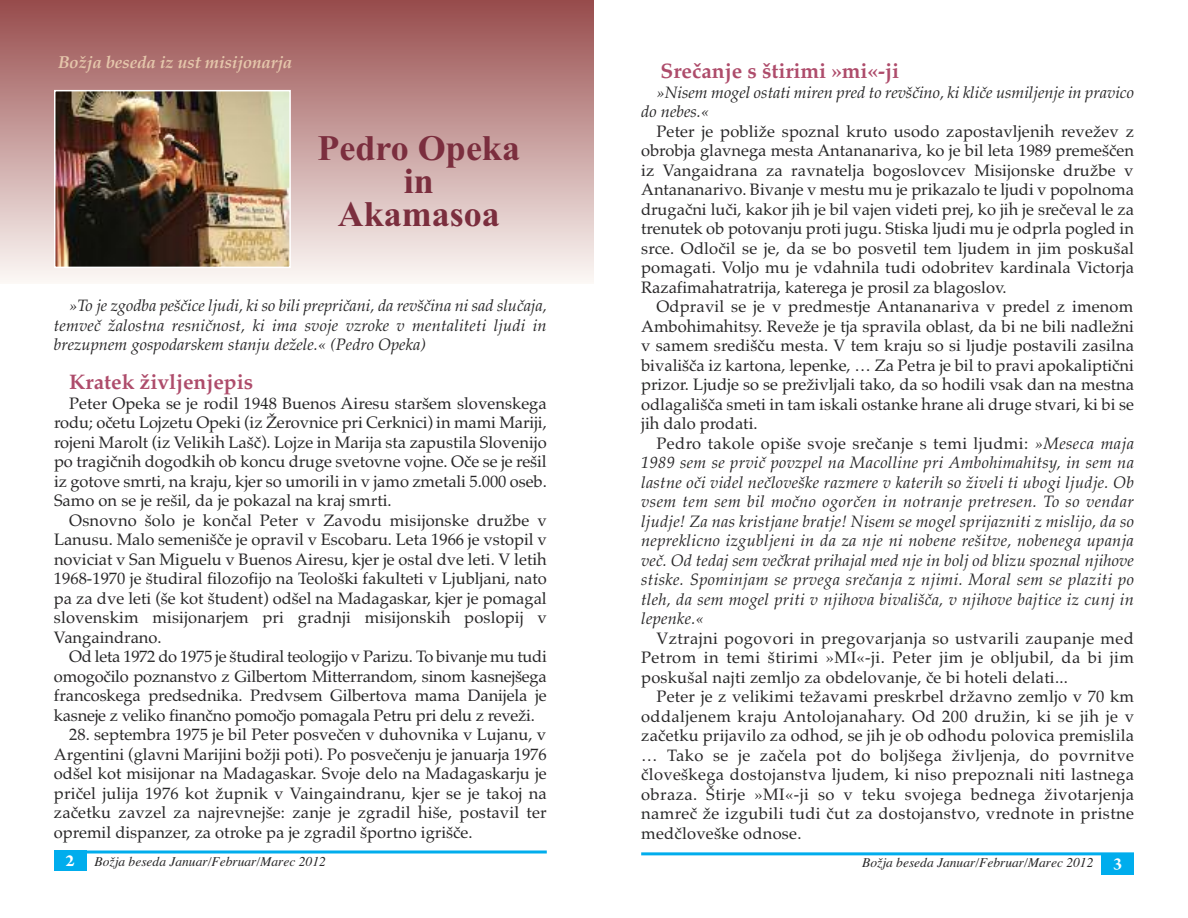
<style>
.page{position:relative;width:1188px;height:918px;background:#fff}
.page>*{position:absolute;margin:0;border:0;box-sizing:border-box;transform-origin:0 0}
.t1{font:700 36px/33px "Times New Roman";color:#7b2e3e;text-align:center}
.t2{font:700 21px "Palatino";color:#ae4c6b}
.t3{font:italic 700 17.25px "Palatino";letter-spacing:-.015em;color:#e5c6ab}
.t4{font:16.5px/19.5px "Palatino";color:#272627;text-align:justify}
.t5{font:italic 16.5px/19.5px "Palatino";color:#272627;text-align:justify}
.t6{font:italic 13.5px "Times";color:#272627}
.s1{font-style:normal}
.s2{font-family:"Arno Pro";font-weight:700;font-style:normal;font-size:18px;color:#fff}
</style>
<div class="page">
<div style="left:0;top:0;width:594px;height:284px;background:linear-gradient(to bottom,#974b4b,#fcf8f5)"></div>
<hr style="left:641px;top:852px;width:493px;height:3px;background:#00aded">
<div style="left:1102px;top:854px;width:32px;height:20px;background:#00aded"></div>
<svg style="left:86px;top:850px;width:461px;height:4px;background:#3fc0f0"></svg>
<div style="left:54px;top:850px;width:32px;height:21px;background:#00aded"></div>
<img style="left:57px;top:93px;width:231px;height:172px">
<div style="left:54px;top:90px;width:237px;height:178px;border:2px solid #fff"></div>
<p class="t3" style="left:58px;top:52px;width:236px">Božja beseda iz ust misijonarja</p>
<h1 class="t1" style="left:318px;top:131px;width:204px">Pedro Opeka in<br>Akamasoa</h1>
<p class="t5" style="left:54px;top:296px;width:494px;text-indent:15px">»To je zgodba peščice ljudi, ki so bili prepričani, da revščina ni sad slučaja, temveč žalostna resničnost, ki ima svoje vzroke v mentaliteti ljudi in brezupnem gospodarskem stanju dežele.« (Pedro Opeka)</p>
<p class="t2" style="left:69px;top:370px;width:185px">Kratek življenjepis</p>
<p class="t4" style="left:54px;top:393px;width:494px;text-indent:15px">Peter Opeka se je rodil 1948 Buenos Airesu staršem slovenskega rodu; očetu Lojzetu Opeki (iz Žerovnice pri Cerknici) in mami Mariji, rojeni Marolt (iz Velikih Lašč). Lojze in Marija sta zapustila Slovenijo po tragičnih dogodkih ob koncu druge svetovne vojne. Oče se je rešil iz gotove smrti, na kraju, kjer so umorili in v jamo zmetali 5.000 oseb.<br>Samo on se je rešil, da je pokazal na kraj smrti.</p>
<p class="t4" style="left:54px;top:510px;width:494px;text-indent:15px">Osnovno šolo je končal Peter v Zavodu misijonske družbe v Lanusu. Malo semenišče je opravil v Escobaru. Leta 1966 je vstopil v noviciat v San Miguelu v Buenos Airesu, kjer je ostal dve leti. V letih 1968-1970 je študiral filozofijo na Teološki fakulteti v Ljubljani, nato pa za dve leti (še kot študent) odšel na Madagaskar, kjer je pomagal slovenskim misijonarjem pri gradnji misijonskih poslopij v Vangaindrano.</p>
<p class="t4" style="left:54px;top:647px;width:494px;text-indent:15px">Od leta 1972 do 1975 je študiral teologijo v Parizu. To bivanje mu tudi omogočilo poznanstvo z Gilbertom Mitterrandom, sinom kasnejšega francoskega predsednika. Predvsem Gilbertova mama Danijela je kasneje z veliko finančno pomočjo pomagala Petru pri delu z reveži.</p>
<p class="t4" style="left:54px;top:725px;width:494px;text-indent:15px">28. septembra 1975 je bil Peter posvečen v duhovnika v Lujanu, v Argentini (glavni Marijini božji poti). Po posvečenju je januarja 1976 odšel kot misijonar na Madagaskar. Svoje delo na Madagaskarju je pričel julija 1976 kot župnik v Vaingaindranu, kjer se je takoj na začetku zavzel za najrevnejše: zanje je zgradil hiše, postavil ter opremil dispanzer, za otroke pa je zgradil športno igrišče.</p>
<p class="t2" style="left:661px;top:58px;width:240px">Srečanje s štirimi »mi«-ji</p>
<p class="t5" style="left:641px;top:82px;width:494px;text-indent:15px">»Nisem mogel ostati miren pred to revščino, ki kliče usmiljenje in pravico do nebes.«</p>
<p class="t4" style="left:641px;top:121px;width:494px;text-indent:15px">Peter je pobliže spoznal kruto usodo zapostavljenih revežev z obrobja glavnega mesta Antananariva, ko je bil leta 1989 premeščen iz Vangaidrana za ravnatelja bogoslovcev Misijonske družbe v Antananarivo. Bivanje v mestu mu je prikazalo te ljudi v popolnoma drugačni luči, kakor jih je bil vajen videti prej, ko jih je srečeval le za trenutek ob potovanju proti jugu. Stiska ljudi mu je odprla pogled in srce. Odločil se je, da se bo posvetil tem ljudem in jim poskušal pomagati. Voljo mu je vdahnila tudi odobritev kardinala Victorja Razafimahatratrija, katerega je prosil za blagoslov.</p>
<p class="t4" style="left:641px;top:297px;width:494px;text-indent:15px">Odpravil se je v predmestje Antananariva v predel z imenom Ambohimahitsy. Reveže je tja spravila oblast, da bi ne bili nadležni v samem središču mesta. V tem kraju so si ljudje postavili zasilna bivališča iz kartona, lepenke, … Za Petra je bil to pravi apokaliptični prizor. Ljudje so se preživljali tako, da so hodili vsak dan na mestna odlagališča smeti in tam iskali ostanke hrane ali druge stvari, ki bi se jih dalo prodati.</p>
<p class="t5" style="left:641px;top:433px;width:494px;text-indent:15px"><span class="s1">Pedro takole opiše svoje srečanje s temi ljudmi:</span> »Meseca maja 1989 sem se prvič povzpel na Macolline pri Ambohimahitsy, in sem na lastne oči videl nečloveške razmere v katerih so živeli ti ubogi ljudje. Ob vsem tem sem bil močno ogorčen in notranje pretresen. To so vendar ljudje! Za nas kristjane bratje! Nisem se mogel sprijazniti z mislijo, da so nepreklicno izgubljeni in da za nje ni nobene rešitve, nobenega upanja več. Od tedaj sem večkrat prihajal med nje in bolj od blizu spoznal njihove stiske. Spominjam se prvega srečanja z njimi. Moral sem se plaziti po tleh, da sem mogel priti v njihova bivališča, v njihove bajtice iz cunj in lepenke.«</p>
<p class="t4" style="left:641px;top:628px;width:494px;text-indent:15px">Vztrajni pogovori in pregovarjanja so ustvarili zaupanje med Petrom in temi štirimi »MI«-ji. Peter jim je obljubil, da bi jim poskušal najti zemljo za obdelovanje, če bi hoteli delati...</p>
<p class="t4" style="left:641px;top:687px;width:494px;text-indent:15px">Peter je z velikimi težavami preskrbel državno zemljo v 70 km oddaljenem kraju Antolojanahary. Od 200 družin, ki se jih je v začetku prijavilo za odhod, se jih je ob odhodu polovica premislila … Tako se je začela pot do boljšega življenja, do povrnitve človeškega dostojanstva ljudem, ki niso prepoznali niti lastnega obraza. Štirje »MI«-ji so v teku svojega bednega životarjenja namreč že izgubili tudi čut za dostojanstvo, vrednote in pristne medčloveške odnose.</p>
<p class="t6" style="left:66px;top:853px;width:262px"><span class="s2">2</span> Božja beseda Januar/Februar/Marec 2012</p>
<p class="t6" style="left:862px;top:854px;width:262px">Božja beseda Januar/Februar/Marec 2012 <span class="s2">3</span></p>
</div>
